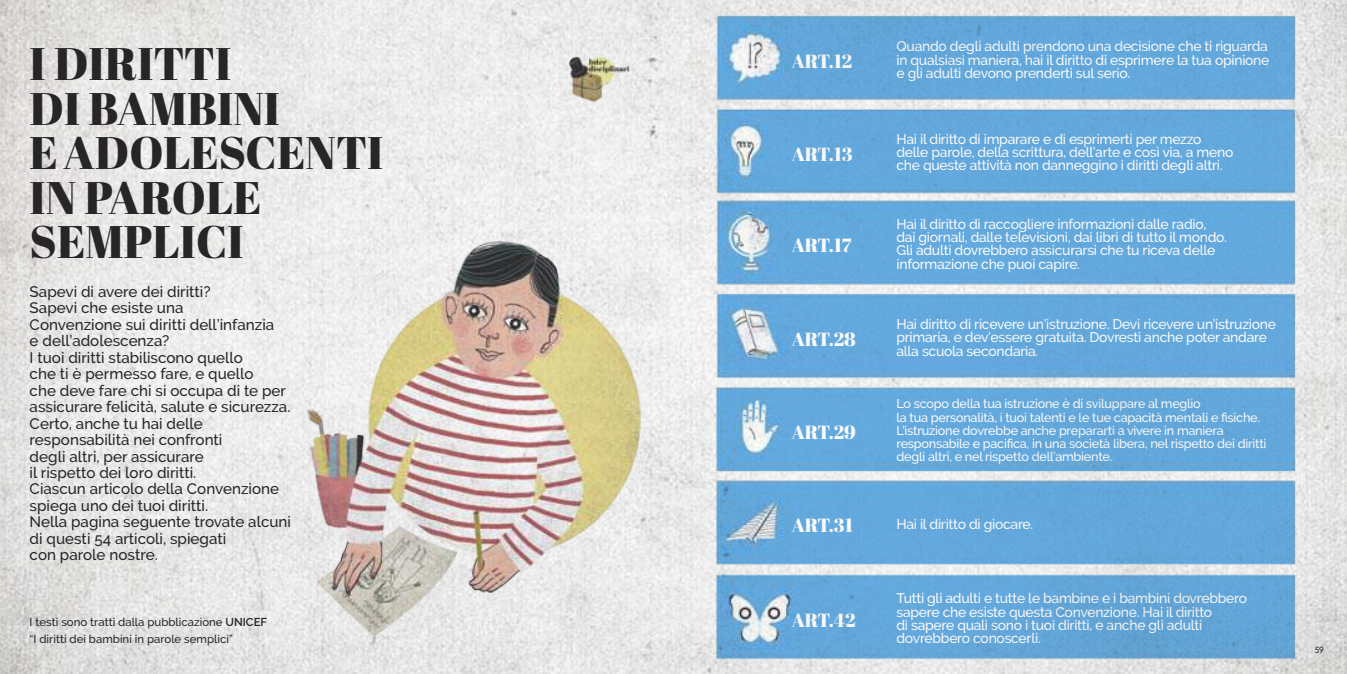
<style>
.page{position:relative;width:1347px;height:674px;background:#fff}
.page>*{position:absolute;margin:0;border:0;box-sizing:border-box;transform-origin:0 0}
.t1{font:45.62px/44.4px "Abril Fatface";color:#272526}
.t2{font:19px "Abril Fatface";color:#fff}
.t3{font:500 15.25px/16.5px "Raleway";color:#272526}
.t4{font:500 13.88px/13.2px "Raleway";letter-spacing:-.02em;color:#fff}
.t5{font:500 12.62px/13.2px "Raleway";letter-spacing:-.02em;color:#fff}
.t6{font:500 11.38px/16.5px "Raleway";color:#272526}
.t7{font:8.75px "Biko";color:#272526}
.s1{font-weight:600}
</style>
<div class="page">
<img style="left:0;top:0;width:1346px;height:673px">
<img style="left:566px;top:48px;width:65px;height:59px">
<h1 class="t1" style="left:30px;top:49px;width:355px">I DIRITTI<br>DI BAMBINI<br>E ADOLESCENTI<br>IN PAROLE<br>SEMPLICI</h1>
<p class="t3" style="left:30px;top:284px;width:263px">Sapevi di avere dei diritti?<br>Sapevi che esiste una<br>Convenzione sui diritti dell’infanzia<br>e dell’adolescenza?<br>I tuoi diritti stabiliscono quello<br>che ti è permesso fare, e quello<br>che deve fare chi si occupa di te per assicurare felicità, salute e sicurezza.<br>Certo, anche tu hai delle responsabilità nei confronti<br>degli altri, per assicurare<br>il rispetto dei loro diritti.<br>Ciascun articolo della Convenzione spiega uno dei tuoi diritti.<br>Nella pagina seguente trovate alcuni di questi 54 articoli, spiegati<br>con parole nostre.</p>
<p class="t6" style="left:30px;top:615px;width:239px">I testi sono tratti dalla pubblicazione <span class="s1">UNICEF </span>“I diritti dei bambini in parole semplici”</p>
<h2 class="t2" style="left:791px;top:55px;width:62px">ART.12</h2>
<h2 class="t2" style="left:791px;top:147px;width:62px">ART.13</h2>
<h2 class="t2" style="left:791px;top:239px;width:61px">ART.17</h2>
<h2 class="t2" style="left:791px;top:332px;width:66px">ART.28</h2>
<h2 class="t2" style="left:791px;top:425px;width:66px">ART.29</h2>
<h2 class="t2" style="left:791px;top:518px;width:62px">ART.31</h2>
<h2 class="t2" style="left:791px;top:613px;width:65px">ART.42</h2>
<p class="t4" style="left:896px;top:41px;width:374px;text-align:justify">Quando degli adulti prendono una decisione che ti riguarda in qualsiasi maniera, hai il diritto di esprimere la tua opinione e gli adulti devono prenderti sul serio.</p>
<p class="t4" style="left:896px;top:134px;width:338px">Hai il diritto di imparare e di esprimerti per mezzo delle parole, della scrittura, dell’arte e così via, a meno che queste attività non danneggino i diritti degli altri.</p>
<p class="t4" style="left:896px;top:218px;width:332px">Hai il diritto di raccogliere informazioni dalle radio, dai giornali, dalle televisioni, dai libri di tutto il mondo.<br>Gli adulti dovrebbero assicurarsi che tu riceva delle informazione che puoi capire.</p>
<p class="t4" style="left:896px;top:319px;width:381px">Hai diritto di ricevere un’istruzione. Devi ricevere un’istruzione primaria, e dev’essere gratuita. Dovresti anche poter andare alla scuola secondaria.</p>
<p class="t5" style="left:896px;top:398px;width:371px">Lo scopo della tua istruzione è di sviluppare al meglio<br>la tua personalità, i tuoi talenti e le tue capacità mentali e 昀siche.<br>L’istruzione dovrebbe anche prepararti a vivere in maniera responsabile e paci昀ca, in una società libera, nel rispetto dei diritti degli altri, e nel rispetto dell’ambiente.</p>
<p class="t4" style="left:896px;top:518px;width:138px">Hai il diritto di giocare.</p>
<p class="t4" style="left:896px;top:593px;width:352px">Tutti gli adulti e tutte le bambine e i bambini dovrebbero sapere che esiste questa Convenzione. Hai il diritto<br>di sapere quali sono i tuoi diritti, e anche gli adulti dovrebbero conoscerli.</p>
<p class="t7" style="left:1314px;top:644px;width:10px">59</p>
</div>
